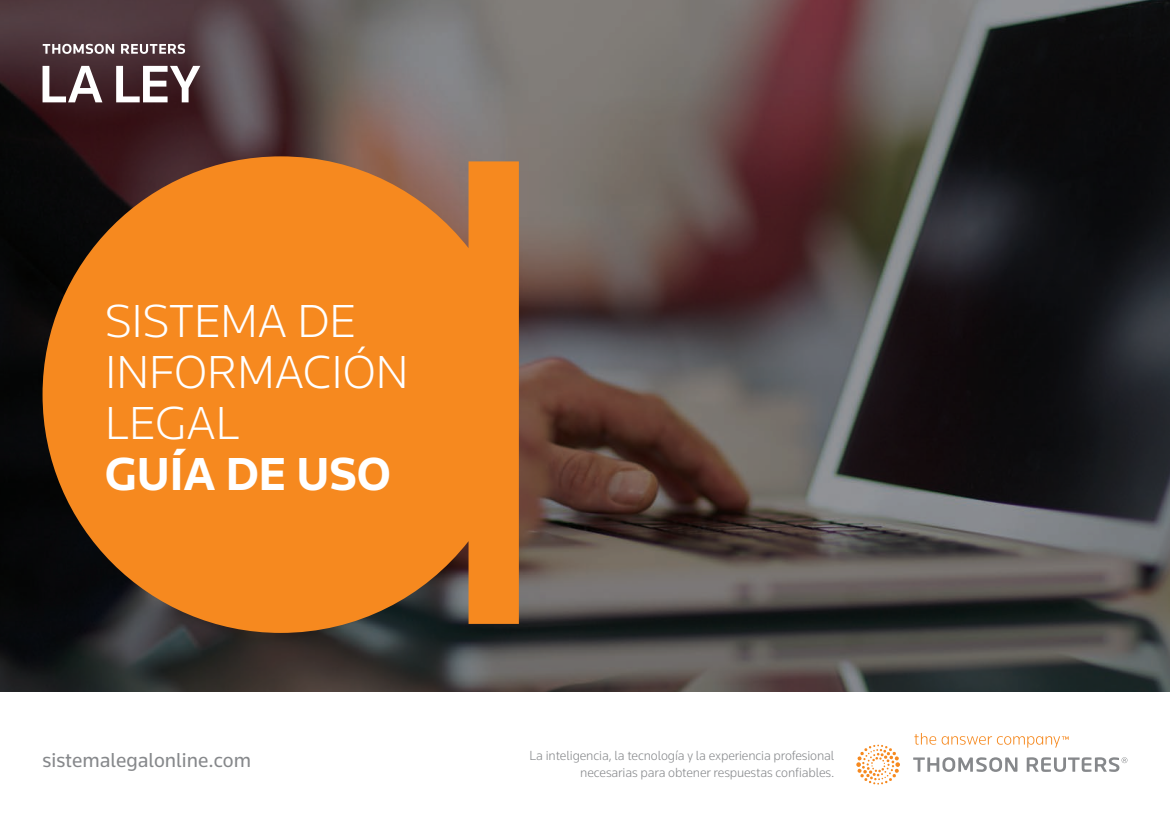
<style>
.page{position:relative;width:1170px;height:830px;background:#fff}
.page>*{position:absolute;margin:0;border:0;box-sizing:border-box;transform-origin:0 0}
.Cabezal{font:300 48px "Knowledge";color:#fff}
.Cabezal-2{font:700 48px "Knowledge";color:#fff}
.Cabezal-3{font:21px "Knowledge";color:#86888b}
.t1{font:300 13.65px "Knowledge";letter-spacing:-.01em;color:#86888b}
</style>
<div class="page">
<img style="left:0;top:0;width:1169px;height:691px">
<svg style="left:856px;top:733px;width:271px;height:51px"></svg>
<svg style="left:43px;top:66px;width:157px;height:36px"></svg>
<svg style="left:43px;top:44px;width:142px;height:10px"></svg>
<svg style="left:43px;top:156px;width:476px;height:476px;fill:#f6891f"></svg>
<p class="Cabezal" style="left:105px;top:291px;width:252px">SISTEMA DE</p>
<p class="Cabezal" style="left:105px;top:342px;width:305px">INFORMACIÓN</p>
<p class="Cabezal" style="left:105px;top:393px;width:136px">LEGAL</p>
<p class="Cabezal-2" style="left:105px;top:444px;width:287px">GUÍA DE USO</p>
<p class="Cabezal-3" style="left:43px;top:746px;width:210px">sistemalegalonline.com</p>
<p class="t1" style="left:529px;top:747px;width:306px">La inteligencia, la tecnología y la experiencia profesional</p>
<p class="t1" style="left:580px;top:763px;width:255px">necesarias para obtener respuestas confiables.</p>
</div>
